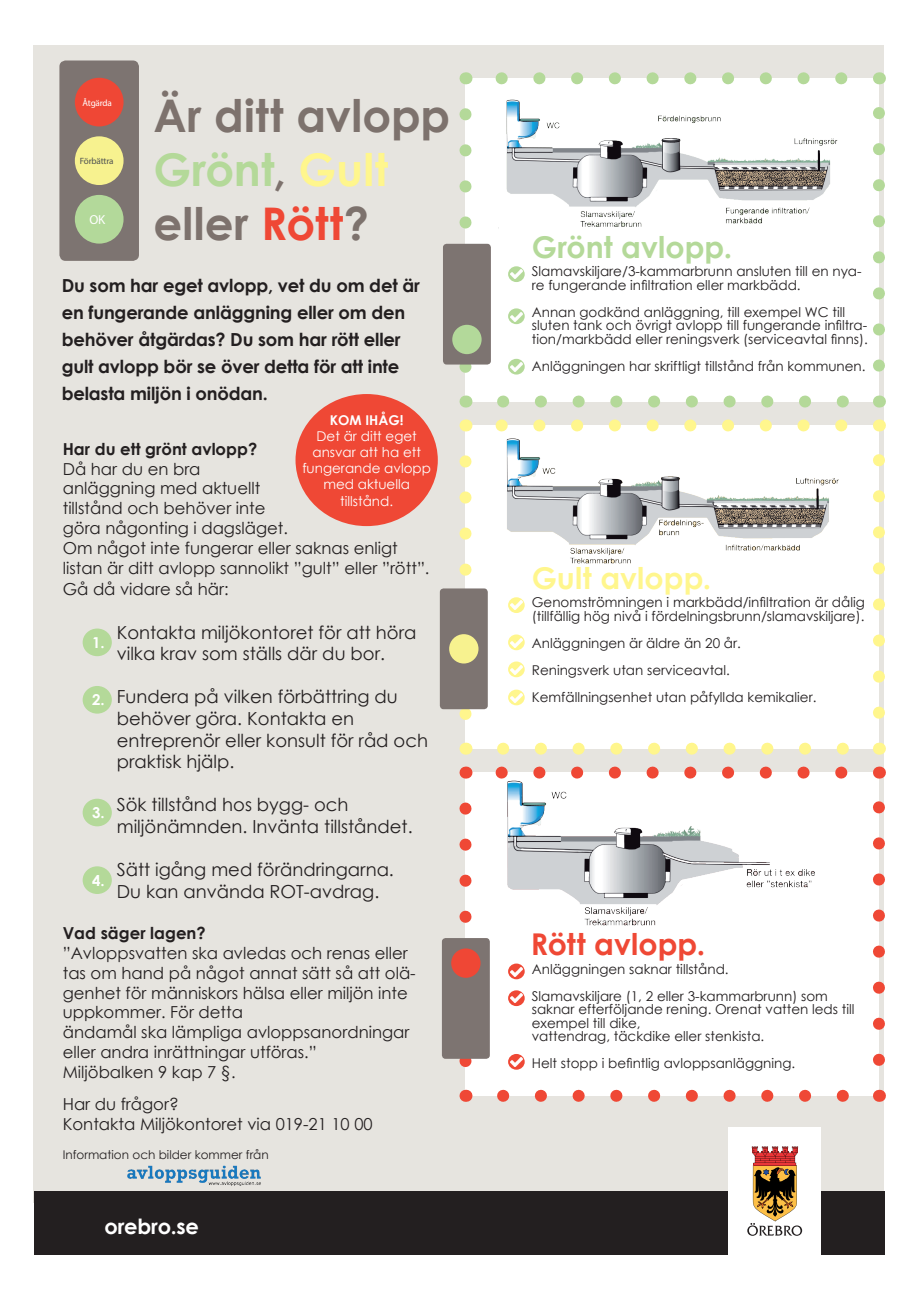
<style>
.page{position:relative;width:919px;height:1289px;background:#fff}
.page>*{position:absolute;margin:0;border:0;box-sizing:border-box;transform-origin:0 0}
.t1{font:700 45px/54px "Century Gothic";letter-spacing:.005em;color:#7d726d}
.t2{font:700 30px "Century Gothic";color:#b4d999}
.t3{font:700 30px "Century Gothic";letter-spacing:.005em;color:#fff68d}
.t4{font:700 30px "Century Gothic";color:#ef4835}
.t5{font:700 21px "Century Gothic";letter-spacing:-.01em;color:#fff}
.t6{font:18px/21.6px "Century Gothic";color:#231f20}
.t7{font:700 18px/27px "Century Gothic";letter-spacing:-.01em;color:#231f20}
.t8{font:16.5px/19.8px "Century Gothic";color:#231f20}
.t9{font:700 16.5px "Century Gothic";color:#231f20}
.t10{font:700 15px "Century Gothic";color:#fff}
.t11{font:13.5px/13.5px "Century Gothic";color:#231f20}
.t12{font:13.5px/16.2px "Century Gothic";color:#fff;text-align:center}
.t13{font:700 13.5px "Century Gothic";color:#fff}
.t14{font:700 13.05px "Helvetica Neue";color:#fff}
.t15{font:12px "Century Gothic";color:#231f20}
.t16{font:700 9.15px "Helvetica Neue";letter-spacing:-.02em;color:#4f5252}
.t17{font:700 9.15px "Helvetica Neue";letter-spacing:-.02em;color:#fff}
.s1{color:#b4d999}
.s2{color:#fff68d}
.s3{color:#ef4835}
</style>
<div class="page">
<div style="left:33px;top:46px;width:850px;height:1156px;background:#e6e4df"></div>
<div style="left:295px;top:394px;width:143px;height:132px;background:#ef4835;border-radius:50%"></div>
<div style="left:34px;top:1191px;width:850px;height:63px;background:#231f20"></div>
<div style="left:728px;top:1127px;width:93px;height:127px;background:#fff"></div>
<svg style="left:747px;top:1146px;width:55px;height:89px"></svg>
<div style="left:465px;top:78px;width:413px;height:323px;background:#fff"></div>
<svg style="left:459px;top:114px;width:12px;height:259px"></svg>
<svg style="left:503px;top:395px;width:357px;height:12px"></svg>
<svg style="left:873px;top:96px;width:11px;height:269px"></svg>
<svg style="left:495px;top:72px;width:346px;height:12px"></svg>
<svg style="left:465px;top:395px;width:1px;height:12px"></svg>
<svg style="left:878px;top:395px;width:1px;height:12px"></svg>
<svg style="left:878px;top:72px;width:1px;height:12px"></svg>
<svg style="left:465px;top:72px;width:1px;height:12px"></svg>
<div style="left:465px;top:425px;width:413px;height:323px;background:#fff"></div>
<svg style="left:459px;top:461px;width:12px;height:259px"></svg>
<svg style="left:503px;top:742px;width:357px;height:12px"></svg>
<svg style="left:873px;top:443px;width:11px;height:269px"></svg>
<svg style="left:495px;top:419px;width:346px;height:12px"></svg>
<svg style="left:465px;top:742px;width:1px;height:12px"></svg>
<svg style="left:878px;top:742px;width:1px;height:12px"></svg>
<svg style="left:878px;top:419px;width:1px;height:12px"></svg>
<svg style="left:465px;top:419px;width:1px;height:12px"></svg>
<div style="left:465px;top:772px;width:413px;height:323px;background:#fff"></div>
<svg style="left:459px;top:808px;width:12px;height:259px"></svg>
<svg style="left:503px;top:1089px;width:357px;height:12px"></svg>
<svg style="left:873px;top:790px;width:11px;height:269px"></svg>
<svg style="left:495px;top:766px;width:346px;height:12px"></svg>
<svg style="left:465px;top:1089px;width:1px;height:12px"></svg>
<svg style="left:878px;top:1089px;width:1px;height:12px"></svg>
<svg style="left:878px;top:766px;width:1px;height:12px"></svg>
<svg style="left:465px;top:766px;width:1px;height:12px"></svg>
<div style="left:443px;top:244px;width:48px;height:120px;background:#7d7471;border-radius:4px"></div>
<div style="left:452px;top:325px;width:29px;height:29px;background:#b3d99a;border-radius:50%"></div>
<div style="left:440px;top:588px;width:47px;height:121px;background:#7d7471;border-radius:4px"></div>
<div style="left:449px;top:634px;width:29px;height:29px;background:#f7f28f;border-radius:50%"></div>
<div style="left:442px;top:938px;width:48px;height:120px;background:#7d7471;border-radius:4px"></div>
<div style="left:451px;top:948px;width:29px;height:29px;background:#ef4735;border-radius:50%"></div>
<div style="left:59px;top:60px;width:80px;height:201px;background:#7d7471;border-radius:6px"></div>
<div style="left:75px;top:195px;width:48px;height:48px;background:#b3d99a;border-radius:50%"></div>
<div style="left:75px;top:136px;width:48px;height:49px;background:#f7f28f;border-radius:50%"></div>
<div style="left:75px;top:78px;width:48px;height:48px;background:#ef4735;border-radius:50%"></div>
<img style="left:127px;top:1165px;width:134px;height:21px">
<div style="left:83px;top:628px;width:29px;height:28px;background:#b4d999;border-radius:50%"></div>
<div style="left:83px;top:866px;width:29px;height:28px;background:#b4d999;border-radius:50%"></div>
<div style="left:83px;top:798px;width:29px;height:28px;background:#b4d999;border-radius:50%"></div>
<div style="left:83px;top:686px;width:29px;height:27px;background:#b4d999;border-radius:50%"></div>
<svg style="left:508px;top:266px;width:16px;height:16px"></svg>
<svg style="left:510px;top:270px;width:12px;height:9px"></svg>
<svg style="left:508px;top:1053px;width:16px;height:16px"></svg>
<svg style="left:510px;top:1057px;width:12px;height:9px"></svg>
<svg style="left:508px;top:990px;width:16px;height:16px"></svg>
<svg style="left:510px;top:993px;width:12px;height:9px"></svg>
<svg style="left:508px;top:963px;width:16px;height:16px"></svg>
<svg style="left:510px;top:967px;width:12px;height:9px"></svg>
<svg style="left:508px;top:689px;width:16px;height:16px"></svg>
<svg style="left:510px;top:693px;width:12px;height:9px"></svg>
<svg style="left:508px;top:661px;width:16px;height:16px"></svg>
<svg style="left:510px;top:665px;width:12px;height:9px"></svg>
<svg style="left:508px;top:634px;width:16px;height:16px"></svg>
<svg style="left:510px;top:638px;width:12px;height:9px"></svg>
<svg style="left:508px;top:597px;width:16px;height:16px"></svg>
<svg style="left:510px;top:601px;width:12px;height:9px"></svg>
<svg style="left:508px;top:359px;width:16px;height:15px"></svg>
<svg style="left:510px;top:362px;width:12px;height:9px"></svg>
<svg style="left:508px;top:308px;width:16px;height:16px"></svg>
<svg style="left:510px;top:312px;width:12px;height:9px"></svg>
<img style="left:498px;top:99px;width:340px;height:130px">
<img style="left:506px;top:438px;width:333px;height:126px">
<img style="left:499px;top:778px;width:316px;height:148px">
<p class="t17" style="left:82px;top:97px;width:31px">Åtgärda</p>
<h1 class="t1" style="left:153px;top:86px;width:298px">Är ditt avlopp<br><span class="s1">Grönt</span>, <span class="s2">Gult </span>eller <span class="s3">Rött</span>?</h1>
<p class="t16" style="left:80px;top:156px;width:35px">Förbättra</p>
<p class="t14" style="left:89px;top:212px;width:17px">OK</p>
<h3 class="t7" style="left:62px;top:271px;width:360px">Du som har eget avlopp, vet du om det är en fungerande anläggning eller om den behöver åtgärdas? Du som har rött eller gult avlopp bör se över detta för att inte belasta miljön i onödan.</h3>
<p class="t13" style="left:330px;top:409px;width:75px">KOM IHÅG!</p>
<p class="t12" style="left:302px;top:427px;width:130px">Det är ditt eget ansvar att ha ett fungerande avlopp med aktuella tillstånd.</p>
<p class="t9" style="left:63px;top:436px;width:196px">Har du ett grönt avlopp?</p>
<p class="t8" style="left:63px;top:458px;width:368px">Då har du en bra<br>anläggning med aktuellt<br>tillstånd och behöver inte<br>göra någonting i dagsläget.<br>Om något inte fungerar eller saknas enligt listan är ditt avlopp sannolikt ”gult” eller ”rött”.</p>
<p class="t8" style="left:63px;top:579px;width:167px">Gå då vidare så här:</p>
<h3 class="t6" style="left:117px;top:621px;width:301px">Kontakta miljökontoret för att höra vilka krav som ställs där du bor.</h3>
<h3 class="t6" style="left:117px;top:685px;width:313px">Fundera på vilken förbättring du behöver göra. Kontakta en entreprenör eller konsult för råd och praktisk hjälp.</h3>
<h3 class="t6" style="left:117px;top:793px;width:297px">Sök tillstånd hos bygg- och miljönämnden. Invänta tillståndet.</h3>
<h3 class="t6" style="left:117px;top:858px;width:278px">Sätt igång med förändringarna.<br>Du kan använda ROT-avdrag.</h3>
<p class="t9" style="left:63px;top:920px;width:144px">Vad säger lagen?</p>
<p class="t8" style="left:63px;top:942px;width:354px">”Avloppsvatten ska avledas och renas eller tas om hand på något annat sätt så att olä&shy;genhet för människors hälsa eller miljön inte uppkommer. För detta<br>ändamål ska lämpliga avloppsanordningar eller andra inrättningar utföras.”<br>Miljöbalken 9 kap 7 §.</p>
<p class="t10" style="left:92px;top:631px;width:14px">1.</p>
<p class="t10" style="left:92px;top:688px;width:14px">2.</p>
<p class="t10" style="left:92px;top:801px;width:14px">3.</p>
<p class="t10" style="left:92px;top:868px;width:14px">4.</p>
<p class="t8" style="left:63px;top:1093px;width:311px">Har du frågor?<br>Kontakta Miljökontoret via 019-21 10 00</p>
<p class="t15" style="left:63px;top:1145px;width:207px">Information och bilder kommer från</p>
<h3 class="t5" style="left:104px;top:1210px;width:96px">orebro.se</h3>
<h2 class="t2" style="left:531px;top:224px;width:202px">Grönt avlopp.</h2>
<p class="t11" style="left:531px;top:264px;width:331px">Slamavskiljare/3-kammarbrunn ansluten till en nya&shy;re fungerande infiltration eller markbädd.</p>
<p class="t11" style="left:531px;top:305px;width:337px">Annan godkänd anläggning, till exempel WC till sluten tank och övrigt avlopp till fungerande infiltra&shy;tion/markbädd eller reningsverk (serviceavtal finns).</p>
<p class="t11" style="left:531px;top:359px;width:335px">Anläggningen har skriftligt tillstånd från kommunen.</p>
<h2 class="t3" style="left:531px;top:555px;width:181px">Gult avlopp.</h2>
<p class="t11" style="left:531px;top:595px;width:334px">Genomströmningen i markbädd/infiltration är dålig (tillfällig hög nivå i fördelningsbrunn/slamavskiljare).</p>
<p class="t11" style="left:531px;top:629px;width:286px;line-height:27px">Anläggningen är äldre än 20 år.<br>Reningsverk utan serviceavtal.<br>Kemfällningsenhet utan påfyllda kemikalier.</p>
<h2 class="t4" style="left:531px;top:921px;width:176px">Rött avlopp.</h2>
<p class="t11" style="left:531px;top:955px;width:297px;line-height:27px">Anläggningen saknar tillstånd.<br>Slamavskiljare (1, 2 eller 3-kammarbrunn) som</p>
<p class="t11" style="left:531px;top:1002px;width:324px">saknar efterföljande rening. Orenat vatten leds till exempel till dike,<br>vattendrag, täckdike eller stenkista.</p>
<p class="t11" style="left:531px;top:1056px;width:265px">Helt stopp i befintlig avloppsanläggning.</p>
</div>
